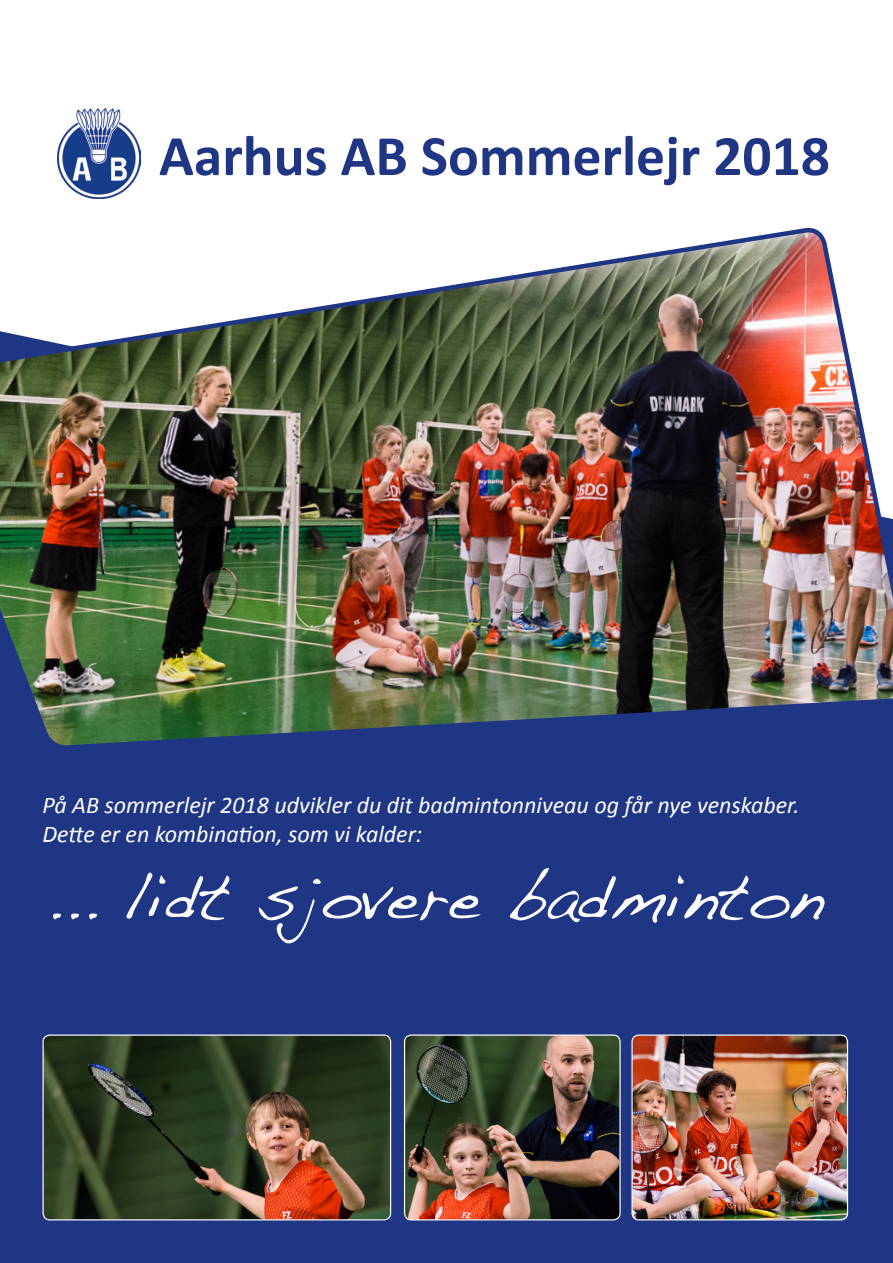
<style>
.page{position:relative;width:893px;height:1263px;background:#fff}
.page>*{position:absolute;margin:0;border:0;box-sizing:border-box;transform-origin:0 0}
.t1{font:66px "Handwriting Dakota";color:#fff}
.t2{font:700 57.6px "Calibri";color:#1f3685}
.t3{font:italic 24px/28.8px "Calibri";color:#fff}
</style>
<div class="page">
<div style="left:0;top:758px;width:893px;height:505px;background:#1f3685"></div>
<img style="left:0;top:228px;width:893px;height:530px">
<img style="left:58px;top:108px;width:83px;height:91px">
<img style="left:43px;top:1035px;width:348px;height:185px">
<div style="left:43px;top:1034px;width:348px;height:186px;border:1px solid #fff;border-radius:7px"></div>
<img style="left:405px;top:1035px;width:215px;height:185px">
<div style="left:404px;top:1034px;width:217px;height:186px;border:1px solid #fff;border-radius:7px"></div>
<img style="left:632px;top:1035px;width:215px;height:185px">
<div style="left:631px;top:1034px;width:217px;height:186px;border:1px solid #fff;border-radius:7px"></div>
<h2 class="t2" style="left:159px;top:119px;width:672px">Aarhus AB Sommerlejr 2018</h2>
<p class="t3" style="left:43px;top:790px;width:758px">På AB sommerlejr 2018 udvikler du dit badmintonniveau og får nye venskaber.<br>Dette er en kombination, som vi kalder:</p>
<h1 class="t1" style="left:43px;top:857px;width:782px">... lidt sjovere badminton</h1>
</div>
